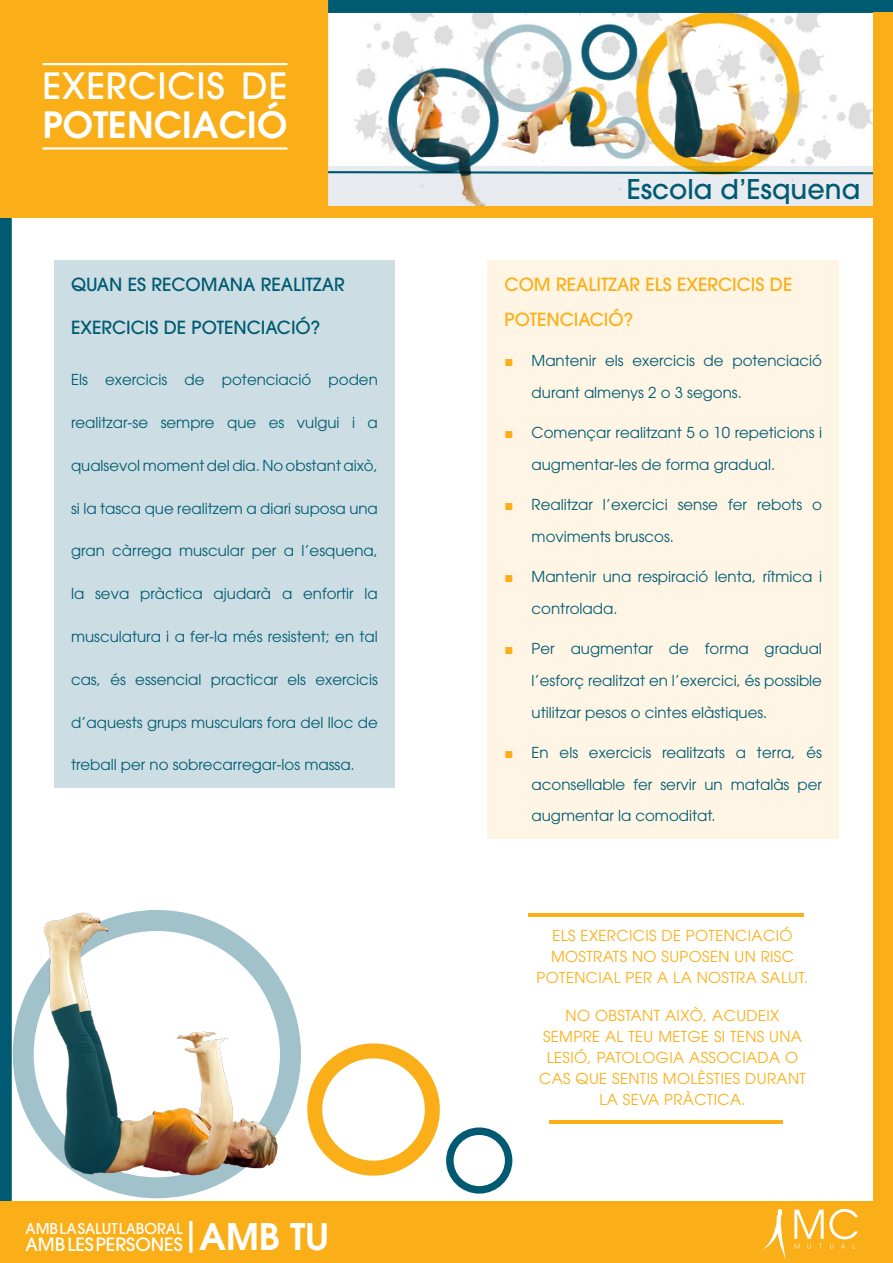
<style>
.page{position:relative;width:893px;height:1263px;background:#fff}
.page>*{position:absolute;margin:0;border:0;box-sizing:border-box;transform-origin:0 0}
.t1{font:500 36px "ITC Avant Garde Std";letter-spacing:.025em;color:#fff}
.t2{font:600 36px "ITC Avant Garde Std";color:#fff}
.t3{font:500 27px "ITC Avant Garde Std";color:#005b72}
.t4{font:500 18.15px "ITC Avant Garde Std";color:#fff}
.t5{font:500 18px "ITC Avant Garde Std";color:#005b72}
.t6{font:500 18px/35.4px "ITC Avant Garde Std";color:#faaf18}
.t7{font:15px/31.8px "ITC Avant Garde Pro";color:#005b72}
.t8{font:15px/21px "ITC Avant Garde Pro";letter-spacing:.025em;color:#faaf18;text-align:center}
.t9{font:500 14.85px "ITC Avant Garde Std";color:#fff}
.s1{font-weight:600;font-size:36.45px}
.s2{font-family:"Arial";color:#faaf18}
</style>
<div class="page">
<div style="left:0;top:218px;width:12px;height:983px;background:#005b72"></div>
<div style="left:0;top:1201px;width:893px;height:62px;background:#faaf18"></div>
<svg style="left:759px;top:1209px;width:27px;height:51px"></svg>
<svg style="left:794px;top:1209px;width:64px;height:40px"></svg>
<img style="left:328px;top:13px;width:545px;height:194px">
<div style="left:0;top:0;width:328px;height:218px;background:#faaf18"></div>
<svg style="left:328px;top:0;width:565px;height:13px;background:#015b72"></svg>
<div style="left:0;top:3px;width:225px;height:9px;background:#faaf18"></div>
<div style="left:207px;top:207px;width:682px;height:11px;background:#faaf18"></div>
<hr style="left:43px;top:63px;width:244px;height:2px;background:#fff">
<hr style="left:43px;top:147px;width:244px;height:3px;background:#fff">
<div style="left:873px;top:13px;width:20px;height:1208px;background:#faaf18"></div>
<svg style="left:189px;top:1221px;width:4px;height:32px"></svg>
<div style="left:54px;top:260px;width:341px;height:527px;background:#ccdee3"></div>
<div style="left:488px;top:260px;width:351px;height:578px;background:#fef5e5"></div>
<div style="left:307px;top:1043px;width:133px;height:133px;border:15px solid #faaf18;border-radius:50%"></div>
<svg style="left:13px;top:992px;width:288px;height:206px"></svg>
<img style="left:27px;top:910px;width:260px;height:266px">
<div style="left:446px;top:1127px;width:66px;height:66px;border:8px solid #005b72;border-radius:50%"></div>
<hr style="left:528px;top:913px;width:276px;height:3px;background:#faaf18">
<hr style="left:549px;top:1120px;width:234px;height:4px;background:#faaf18">
<h1 class="t1" style="left:43px;top:63px;width:246px">EXERCICIS DE</h1>
<h1 class="t2" style="left:43px;top:101px;width:246px">POTENCIACIÓ</h1>
<p class="t5" style="left:71px;top:273px;width:275px">QUAN ES RECOMANA REALITZAR</p>
<p class="t5" style="left:71px;top:316px;width:251px">EXERCICIS DE POTENCIACIÓ?</p>
<p class="t7" style="left:71px;top:364px;width:308px">Els exercicis de potenciació poden</p>
<p class="t7" style="left:71px;top:406px;width:308px">realitzar-se sempre que es vulgui i a</p>
<p class="t7" style="left:71px;top:449px;width:308px">qualsevol moment del dia. No obstant això,</p>
<p class="t7" style="left:71px;top:492px;width:308px">si la tasca que realitzem a diari suposa una</p>
<p class="t7" style="left:71px;top:535px;width:308px">gran càrrega muscular per a l’esquena,</p>
<p class="t7" style="left:71px;top:578px;width:308px">la seva pràctica ajudarà a enfortir la</p>
<p class="t7" style="left:71px;top:620px;width:308px">musculatura i a fer-la més resistent; en tal</p>
<p class="t7" style="left:71px;top:663px;width:308px">cas, és essencial practicar els exercicis</p>
<p class="t7" style="left:71px;top:706px;width:308px">d’aquests grups musculars fora del lloc de</p>
<p class="t7" style="left:71px;top:749px;width:285px">treball per no sobrecarregar-los massa.</p>
<p class="t9" style="left:26px;top:1219px;width:159px">AMB LA SALUT LABORAL</p>
<p class="t4" style="left:26px;top:1232px;width:305px">AMB LES PERSONES <span class="s1">AMB TU</span></p>
<h2 class="t3" style="left:627px;top:171px;width:235px">Escola d’Esquena</h2>
<p class="t6" style="left:505px;top:266px;width:289px">COM REALITZAR ELS EXERCICIS DE<br>POTENCIACIÓ?</p>
<p class="t7" style="left:532px;top:345px;width:292px;text-indent:-27px"><span class="s2">■</span> Mantenir els exercicis de potenciació durant almenys 2 o 3 segons.</p>
<p class="t7" style="left:532px;top:417px;width:292px;text-indent:-27px"><span class="s2">■</span> Començar realitzant 5 o 10 repeticions i augmentar-les de forma gradual.</p>
<p class="t7" style="left:532px;top:489px;width:292px;text-indent:-27px"><span class="s2">■</span> Realitzar l’exercici sense fer rebots o moviments bruscos.</p>
<p class="t7" style="left:532px;top:561px;width:292px;text-indent:-27px"><span class="s2">■</span> Mantenir una respiració lenta, rítmica i controlada.</p>
<p class="t7" style="left:532px;top:633px;width:292px;text-align:justify;text-indent:-27px"><span class="s2">■</span> Per augmentar de forma gradual l’esforç realitzat en l’exercici, és possible utilitzar pesos o cintes elàstiques.</p>
<p class="t7" style="left:532px;top:736px;width:292px;text-align:justify;text-indent:-27px"><span class="s2">■</span> En els exercicis realitzats a terra, és aconsellable fer servir un matalàs per augmentar la comoditat.</p>
<p class="t8" style="left:537px;top:925px;width:273px">ELS EXERCICIS DE POTENCIACIÓ<br>MOSTRATS NO SUPOSEN UN RISC<br>POTENCIAL PER A LA NOSTRA SALUT.</p>
<p class="t8" style="left:539px;top:1005px;width:268px">NO OBSTANT AIXÒ, ACUDEIX<br>SEMPRE AL TEU METGE SI TENS UNA<br>LESIÓ, PATOLOGIA ASSOCIADA O<br>CAS QUE SENTIS MOLÈSTIES DURANT<br>LA SEVA PRÀCTICA.</p>
</div>
